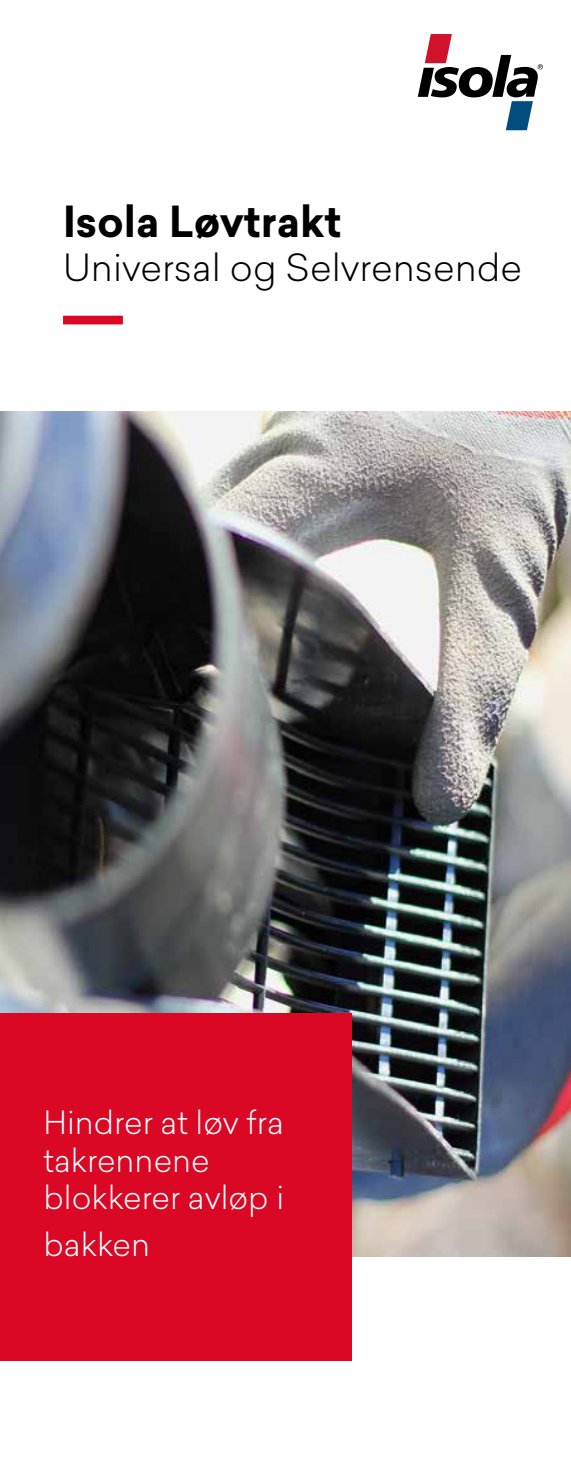
<style>
.page{position:relative;width:571px;height:1474px;background:#fff}
.page>*{position:absolute;margin:0;border:0;box-sizing:border-box;transform-origin:0 0}
.t1{font:700 42px "Sailec";color:#000}
.t2{font:300 36.75px "Sailec";color:#000}
.t3{font:300 31.5px/37.8px "Sailec";color:#fff}
</style>
<div class="page">
<img style="left:0;top:412px;width:570px;height:844px">
<div style="left:63px;top:316px;width:60px;height:8px;background:#da0725"></div>
<div style="left:0;top:1013px;width:351px;height:347px;background:#da0725"></div>
<svg style="left:417px;top:34px;width:125px;height:96px"></svg>
<h1 class="t1" style="left:63px;top:191px;width:280px">Isola Løvtrakt</h1>
<p class="t2" style="left:63px;top:242px;width:460px">Universal og Selvrensende</p>
<p class="t3" style="left:44px;top:1102px;width:242px">Hindrer at løv fra takrennene blokkerer avløp i</p>
<p class="t3" style="left:44px;top:1224px;width:108px">bakken</p>
</div>
